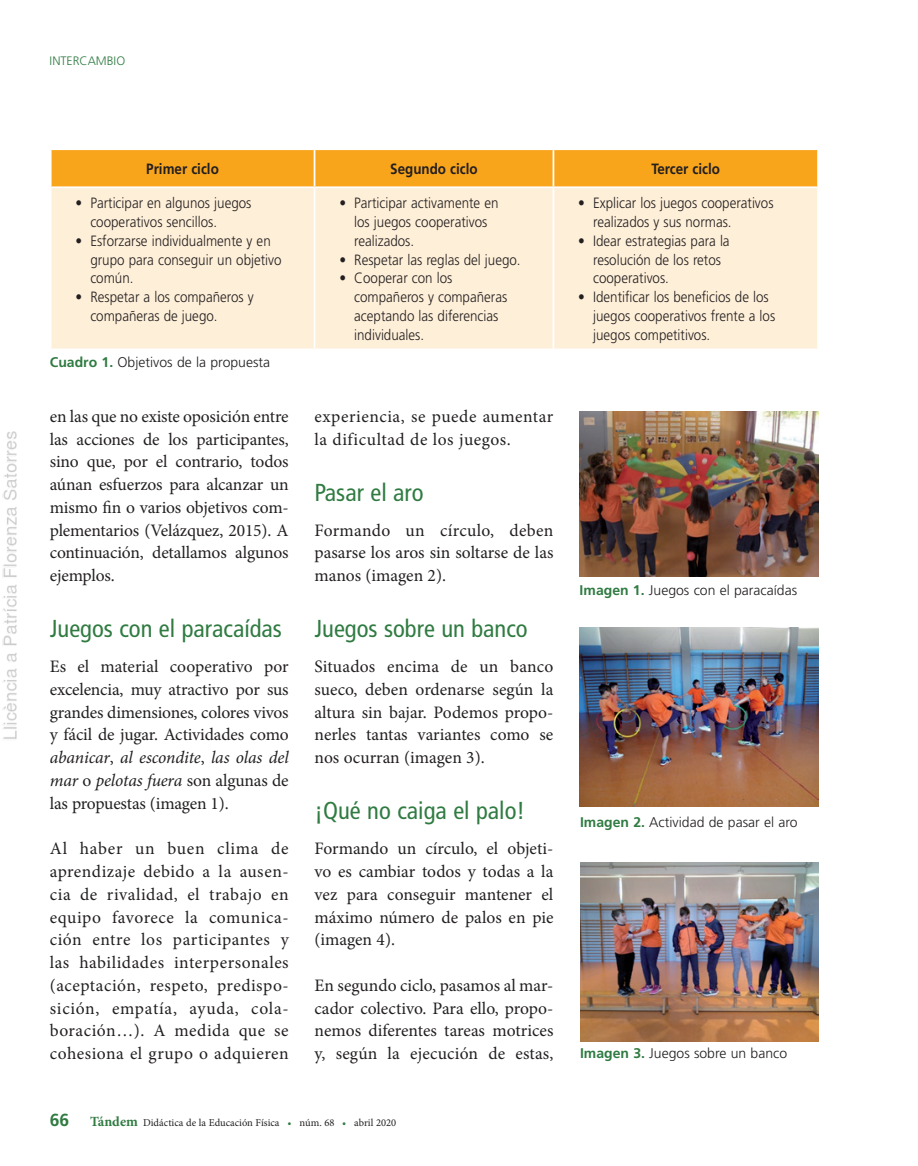
<style>
.page{position:relative;width:918px;height:1166px;background:#fff}
.page>*{position:absolute;margin:0;border:0;box-sizing:border-box;transform-origin:0 0}
.t1{font:condensed 24.5px "Frutiger LT Std";color:#307b42}
.t2{font:17.5px/22.8px "Minion Pro";color:#231f20;text-align:justify}
.t3{font:17.5px/22.8px "Minion Pro";letter-spacing:.03em;color:#231f20}
.t4{font:300 14.88px/18.7px "Frutiger LT Std";color:#231f20;scale:.9 1}
.t5{font:700 14.88px "Frutiger LT Std";color:#231f20;scale:.9 1}
.t6{font:300 14px "Frutiger LT Std";color:#231f20}
.t7{font:300 12.25px "Frutiger LT Std";color:#307b42}
.t8{font:10.5px "Minion Pro";color:#231f20}
.s1{font-weight:700;color:#307b42}
.s2{font-style:italic}
.s3{font-family:"Frutiger LT Std";font-weight:700;font-size:17.5px;color:#307b42}
.s4{font-weight:700;font-size:14px;color:#307b42}
.s5{color:#307b42}
</style>
<div class="page">
<img style="left:2px;top:150px;width:817px;height:892px">
<p class="t7" style="left:50px;top:54px;width:77px">INTERCAMBIO</p>
<p class="t5" style="left:146px;top:160px;width:82px">Primer ciclo</p>
<p class="t5" style="left:390px;top:160px;width:99px">Segundo ciclo</p>
<p class="t5" style="left:651px;top:160px;width:78px">Tercer ciclo</p>
<p class="t4" style="left:90px;top:194px;width:180px;text-indent:-15px">• Participar en algunos juegos cooperativos sencillos.</p>
<p class="t4" style="left:90px;top:232px;width:214px;text-indent:-15px">• Esforzarse individualmente y en grupo para conseguir un objetivo común.</p>
<p class="t4" style="left:90px;top:288px;width:183px;text-indent:-15px">• Respetar a los compañeros y compañeras de juego.</p>
<p class="t4" style="left:593px;top:194px;width:202px;text-indent:-15px">• Explicar los juegos cooperativos realizados y sus normas.</p>
<p class="t4" style="left:593px;top:232px;width:153px;text-indent:-15px">• Idear estrategias para la resolución de los retos cooperativos.</p>
<p class="t4" style="left:593px;top:288px;width:204px;text-indent:-15px">• Identificar los beneficios de los juegos cooperativos frente a los juegos competitivos.</p>
<p class="t4" style="left:354px;top:194px;width:162px;text-indent:-15px">• Participar activamente en los juegos cooperativos realizados.</p>
<p class="t4" style="left:339px;top:250px;width:203px">• Respetar las reglas del juego.</p>
<p class="t4" style="left:354px;top:269px;width:171px;text-indent:-15px">• Cooperar con los compañeros y compañeras aceptando las diferencias individuales.</p>
<p class="t6" style="left:50px;top:354px;width:222px"><span class="s1">Cuadro 1.</span> Objetivos de la propuesta</p>
<p class="t2" style="left:50px;top:405px;width:240px">en las que no existe oposición entre las acciones de los participantes, sino que, por el contrario, todos aúnan esfuerzos para alcanzar un mismo fin o varios objetivos com&shy;plementarios (Velázquez, 2015). A continuación, detallamos algunos ejemplos.</p>
<h1 class="t1" style="left:50px;top:614px;width:234px">Juegos con el paracaídas</h1>
<p class="t2" style="left:50px;top:655px;width:240px">Es el material cooperativo por excelencia, muy atractivo por sus grandes dimensiones, colores vivos y fácil de jugar. Actividades como <span class="s2">abanicar</span>, <span class="s2">al escondite</span>, <span class="s2">las olas del mar</span> o <span class="s2">pelotas fuera</span> son algunas de las propuestas (imagen 1).</p>
<p class="t2" style="left:50px;top:837px;width:240px">Al haber un buen clima de aprendizaje debido a la ausen&shy;cia de rivalidad, el trabajo en equipo favorece la comunica&shy;ción entre los participantes y las habilidades interpersonales (aceptación, respeto, predispo&shy;sición, empatía, ayuda, cola&shy;boración…). A medida que se cohesiona el grupo o adquieren</p>
<p class="t3" style="left:314px;top:405px;width:240px">experiencia, se puede aumentar la dificultad de los juegos.</p>
<h1 class="t1" style="left:314px;top:478px;width:111px">Pasar el aro</h1>
<p class="t2" style="left:314px;top:519px;width:240px">Formando un círculo, deben pasarse los aros sin soltarse de las manos (imagen 2).</p>
<h1 class="t1" style="left:314px;top:614px;width:215px">Juegos sobre un banco</h1>
<p class="t2" style="left:314px;top:655px;width:240px">Situados encima de un banco sueco, deben ordenarse según la altura sin bajar. Podemos propo&shy;nerles tantas variantes como se nos ocurran (imagen 3).</p>
<h1 class="t1" style="left:314px;top:796px;width:212px">¡Qué no caiga el palo!</h1>
<p class="t2" style="left:314px;top:837px;width:240px">Formando un círculo, el objeti&shy;vo es cambiar todos y todas a la vez para conseguir mantener el máximo número de palos en pie (imagen 4).</p>
<p class="t2" style="left:314px;top:974px;width:240px">En segundo ciclo, pasamos al mar&shy;cador colectivo. Para ello, propo&shy;nemos diferentes tareas motrices y, según la ejecución de estas,</p>
<p class="t8" style="left:50px;top:1116px;width:348px"><span class="s3">66</span> <span class="s4">Tándem</span> Didáctica de la Educación Física <span class="s5">•</span> núm. 68 <span class="s5">•</span> abril 2020</p>
<p class="t6" style="left:579px;top:582px;width:219px"><span class="s1">Imagen 1.</span> Juegos con el paracaídas</p>
<p class="t6" style="left:580px;top:814px;width:219px"><span class="s1">Imagen 2.</span> Actividad de pasar el aro</p>
<p class="t6" style="left:580px;top:1045px;width:209px"><span class="s1">Imagen 3.</span> Juegos sobre un banco</p>
</div>
